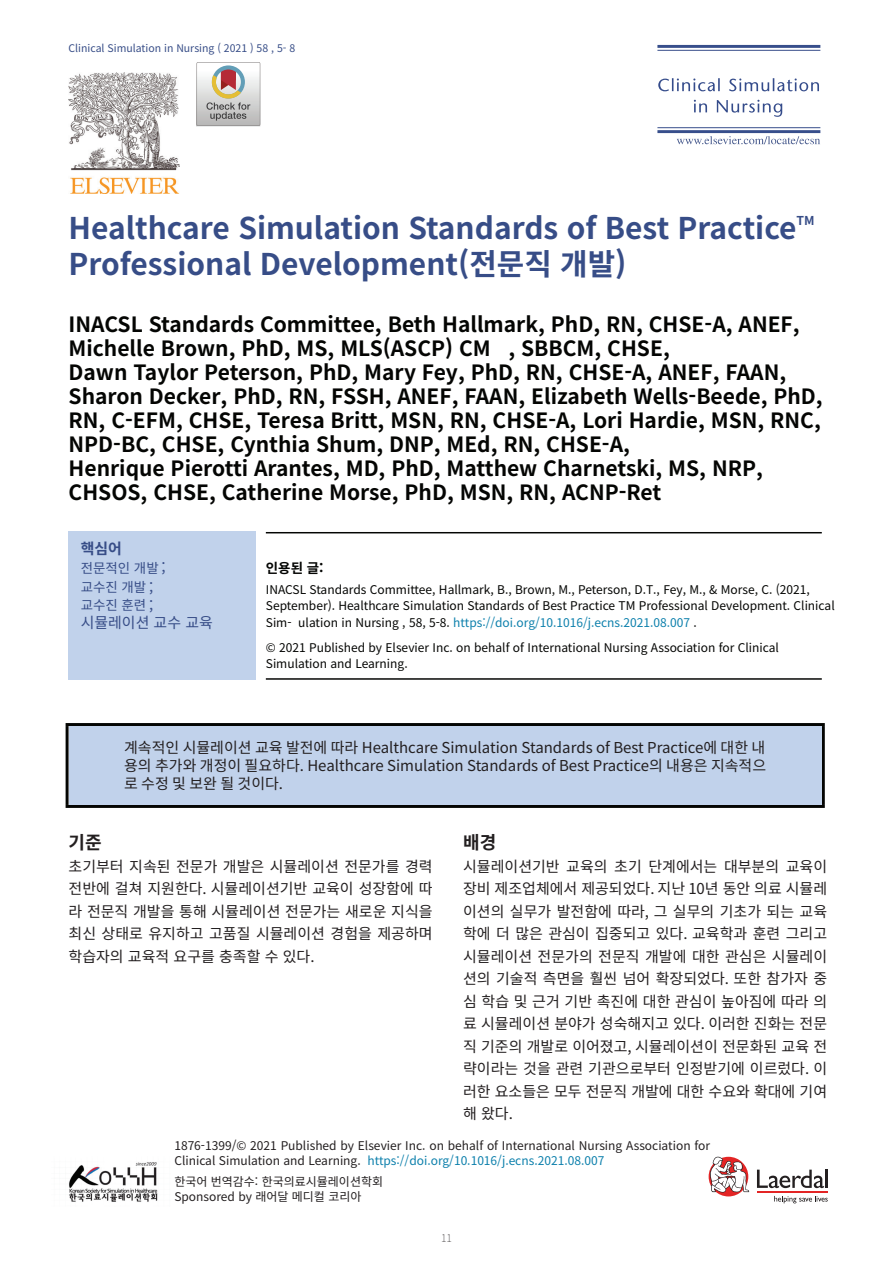
<style>
.page{position:relative;width:893px;height:1263px;background:#fff}
.page>*{position:absolute;margin:0;border:0;box-sizing:border-box;transform-origin:0 0}
.t1{font:700 29.85px "Noto Sans CJ Kkr";color:#374d87}
.t2{font:700 21px/24px "Noto Sans CJ Kkr";color:#040503}
.t3{font:700 18px "Noto Sans CJ Kkr";color:#231f20}
.t4{font:15px/22.5px "Noto Sans CJ Kkr";color:#231f20;text-align:justify}
.t5{font:15px "Noto Sans CJ Kkr";color:#374d87}
.t6{font:700 15px "Noto Sans CJ Kkr";color:#374d87}
.t7{font:13.5px/19.5px "Noto Sans CJ Kkr";color:#374d87}
.t8{font:700 13.5px "Noto Sans CJ Kkr";color:#040503}
.t9{font:700 12.3px "Noto Sans CJ Kkr";color:#374d87}
.t10{font:12px/16.5px "Noto Sans CJ Kkr";color:#040503}
.t11{font:12px/15px "Noto Sans CJ Kkr";color:#231f20}
.t12{font:10.5px "Noto Sans CJ Kkr";color:#374d87}
.t13{font:100 10.5px "Noto Sans CJ Kkr";color:#231f20}
.s1{font-size:15px}
.s2{color:#0d80ac}
</style>
<div class="page">
<svg style="left:677px;top:136px;width:143px;height:8px"></svg>
<hr style="left:657px;top:127px;width:163px;height:1px;background:#374e8b">
<hr style="left:657px;top:130px;width:163px;height:3px;background:#374e8b">
<svg style="left:658px;top:78px;width:161px;height:13px"></svg>
<svg style="left:694px;top:100px;width:88px;height:17px"></svg>
<hr style="left:657px;top:45px;width:163px;height:3px;background:#374e8b">
<hr style="left:657px;top:50px;width:163px;height:1px;background:#374e8b">
<svg style="left:196px;top:62px;width:64px;height:64px"></svg>
<hr style="left:266px;top:532px;width:556px;height:1px;background:#040503">
<hr style="left:266px;top:678px;width:556px;height:2px;background:#040503">
<hr style="left:66px;top:723px;width:759px;height:3px;background:#040503">
<hr style="left:66px;top:726px;width:3px;height:79px;background:#040503">
<hr style="left:822px;top:726px;width:3px;height:79px;background:#040503">
<hr style="left:66px;top:805px;width:759px;height:3px;background:#040503">
<img style="left:69px;top:72px;width:110px;height:122px">
<div style="left:69px;top:531px;width:187px;height:149px;background:#c1d2eb"></div>
<div style="left:69px;top:726px;width:752px;height:79px;background:#c1d2eb"></div>
<img style="left:69px;top:1162px;width:89px;height:40px">
<div style="left:709px;top:1157px;width:39px;height:39px;background:#e32525;border-radius:50%"></div>
<svg style="left:757px;top:1169px;width:67px;height:19px"></svg>
<hr style="left:825px;top:1169px;width:3px;height:19px;background:#231f20">
<svg style="left:774px;top:1196px;width:54px;height:7px"></svg>
<hr style="left:757px;top:1191px;width:71px;height:1px;background:#e32525">
<svg style="left:709px;top:1157px;width:40px;height:36px"></svg>
<p class="t12" style="left:69px;top:42px;width:228px">Clinical Simulation in Nursing ( 2021 ) 58 , 5- 8</p>
<h1 class="t1" style="left:69px;top:211px;width:729px">Healthcare Simulation Standards of Best Practice</h1>
<p class="t9" style="left:796px;top:213px;width:20px">TM</p>
<h1 class="t1" style="left:69px;top:247px;width:559px">Professional Development(전문직 개발)</h1>
<p class="t2" style="left:69px;top:313px;width:756px">INACSL Standards Committee, Beth Hallmark, PhD, RN, CHSE-A, ANEF, Michelle Brown, PhD, MS, MLS(ASCP) CM , SBBCM, CHSE,<br>Dawn Taylor Peterson, PhD, Mary Fey, PhD, RN, CHSE-A, ANEF, FAAN, Sharon Decker, PhD, RN, FSSH, ANEF, FAAN, Elizabeth Wells-Beede, PhD, RN, C-EFM, CHSE, Teresa Britt, MSN, RN, CHSE-A, Lori Hardie, MSN, RNC, NPD-BC, CHSE, Cynthia Shum, DNP, MEd, RN, CHSE-A,<br>Henrique Pierotti Arantes, MD, PhD, Matthew Charnetski, MS, NRP, CHSOS, CHSE, Catherine Morse, PhD, MSN, RN, ACNP-Ret</p>
<p class="t6" style="left:81px;top:540px;width:43px">핵심어</p>
<p class="t7" style="left:81px;top:558px;width:86px">전문적인 개발 <span class="s1">; </span>교수진 개발 <span class="s1">;</span></p>
<p class="t7" style="left:81px;top:595px;width:74px">교수진 훈련 <span class="s1">;</span></p>
<p class="t5" style="left:81px;top:614px;width:134px">시뮬레이션 교수 교육</p>
<p class="t8" style="left:266px;top:560px;width:59px">인용된 글:</p>
<p class="t10" style="left:266px;top:581px;width:570px">INACSL Standards Committee, Hallmark, B., Brown, M., Peterson, D.T., Fey, M., &amp; Morse, C. (2021,<br>September). Healthcare Simulation Standards of Best Practice TM Professional Development. Clinical<br>Sim- ulation in Nursing , 58, 5-8. <span class="s2">https://doi.org/10.1016/j.ecns.2021.08.007</span> .</p>
<p class="t10" style="left:266px;top:639px;width:515px">© 2021 Published by Elsevier Inc. on behalf of International Nursing Association for Clinical<br>Simulation and Learning.</p>
<p class="t4" style="left:124px;top:739px;width:643px;line-height:18px">계속적인 시뮬레이션 교육 발전에 따라 Healthcare Simulation Standards of Best Practice에 대한 내 용의 추가와 개정이 필요하다. Healthcare Simulation Standards of Best Practice의 내용은 지속적으 로 수정 및 보완 될 것이다.</p>
<p class="t3" style="left:69px;top:832px;width:35px">기준</p>
<p class="t4" style="left:69px;top:855px;width:366px">초기부터 지속된 전문가 개발은 시뮬레이션 전문가를 경력 전반에 걸쳐 지원한다. 시뮬레이션기반 교육이 성장함에 따 라 전문직 개발을 통해 시뮬레이션 전문가는 새로운 지식을 최신 상태로 유지하고 고품질 시뮬레이션 경험을 제공하며 학습자의 교육적 요구를 충족할 수 있다.</p>
<p class="t3" style="left:463px;top:832px;width:35px">배경</p>
<p class="t4" style="left:463px;top:855px;width:366px">시뮬레이션기반 교육의 초기 단계에서는 대부분의 교육이 장비 제조업체에서 제공되었다. 지난 10년 동안 의료 시뮬레 이션의 실무가 발전함에 따라, 그 실무의 기초가 되는 교육 학에 더 많은 관심이 집중되고 있다. 교육학과 훈련 그리고 시뮬레이션 전문가의 전문직 개발에 대한 관심은 시뮬레이 션의 기술적 측면을 훨씬 넘어 확장되었다. 또한 참가자 중 심 학습 및 근거 기반 촉진에 대한 관심이 높아짐에 따라 의 료 시뮬레이션 분야가 성숙해지고 있다. 이러한 진화는 전문 직 기준의 개발로 이어졌고, 시뮬레이션이 전문화된 교육 전 략이라는 것을 관련 기관으로부터 인정받기에 이르렀다. 이 러한 요소들은 모두 전문직 개발에 대한 수요와 확대에 기여 해 왔다.</p>
<p class="t11" style="left:174px;top:1138px;width:537px">1876-1399/© 2021 Published by Elsevier Inc. on behalf of International Nursing Association for<br>Clinical Simulation and Learning. <span class="s2">https://doi.org/10.1016/j.ecns.2021.08.007</span></p>
<p class="t11" style="left:174px;top:1174px;width:210px">한국어 번역감수: 한국의료시뮬레이션학회<br>Sponsored by 래어달 메디컬 코리아</p>
<p class="t13" style="left:441px;top:1232px;width:12px">11</p>
</div>
